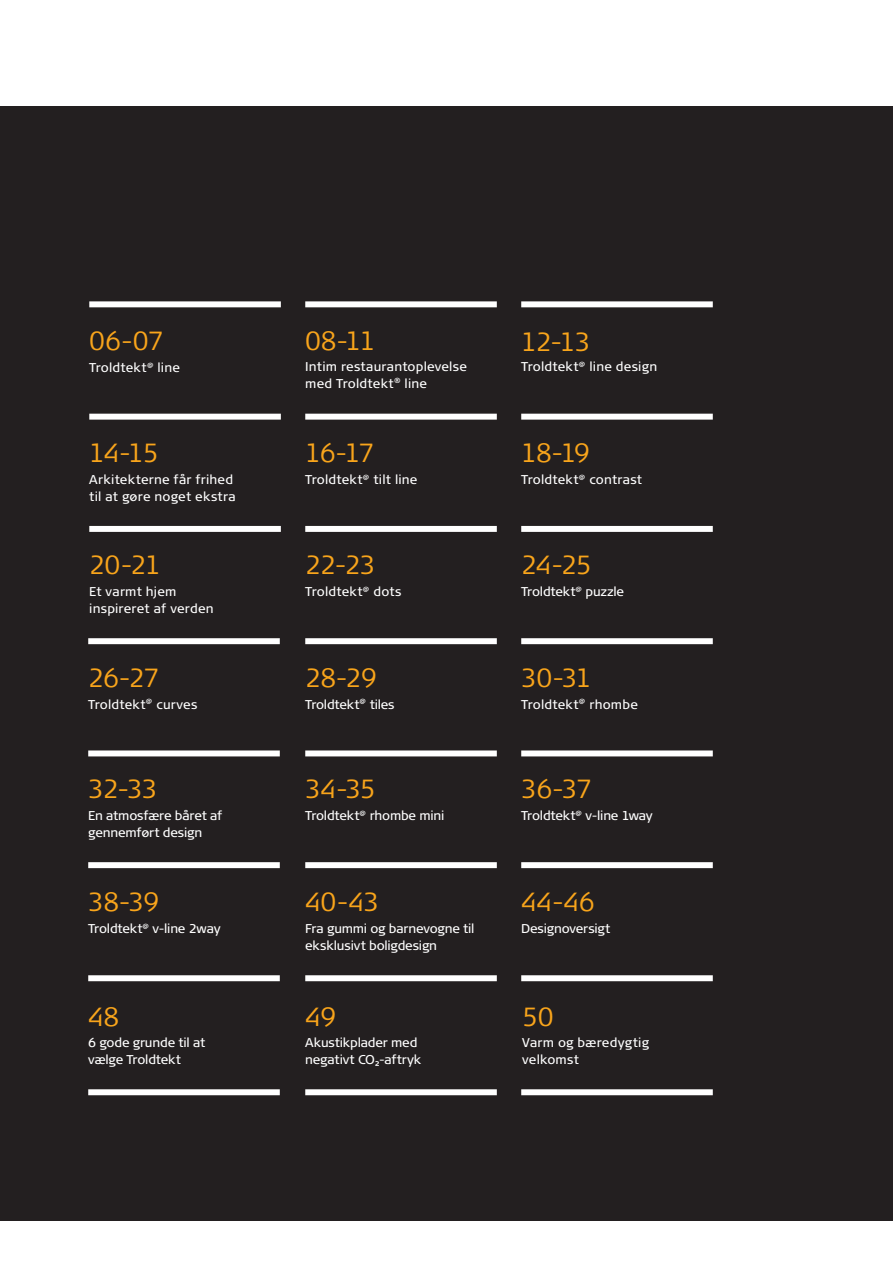
<style>
.page{position:relative;width:893px;height:1263px;background:#fff}
.page>*{position:absolute;margin:0;border:0;box-sizing:border-box;transform-origin:0 0}
.Introtekst_hvid{font:300 26.25px "Signa Pro";color:#f9a51b}
.Indholdsforteg{font:12.75px/16.5px "Signa Pro";letter-spacing:.005em;color:#fff}
.Indholdsforteg-2{font:12.75px/16.5px "Signa Pro";letter-spacing:-.015em;color:#fff}
</style>
<div class="page">
<div style="left:0;top:106px;width:893px;height:1114px;background:#231f20"></div>
<div style="left:89px;top:301px;width:192px;height:6px;background:#fff"></div>
<div style="left:305px;top:301px;width:192px;height:6px;background:#fff"></div>
<div style="left:521px;top:301px;width:192px;height:6px;background:#fff"></div>
<div style="left:89px;top:414px;width:192px;height:6px;background:#fff"></div>
<div style="left:305px;top:414px;width:192px;height:6px;background:#fff"></div>
<div style="left:521px;top:414px;width:192px;height:6px;background:#fff"></div>
<div style="left:89px;top:526px;width:192px;height:6px;background:#fff"></div>
<div style="left:305px;top:526px;width:192px;height:6px;background:#fff"></div>
<div style="left:305px;top:638px;width:192px;height:6px;background:#fff"></div>
<div style="left:305px;top:750px;width:192px;height:6px;background:#fff"></div>
<div style="left:305px;top:862px;width:192px;height:6px;background:#fff"></div>
<div style="left:305px;top:975px;width:192px;height:6px;background:#fff"></div>
<div style="left:521px;top:975px;width:192px;height:6px;background:#fff"></div>
<div style="left:521px;top:1089px;width:192px;height:6px;background:#fff"></div>
<div style="left:305px;top:1089px;width:192px;height:6px;background:#fff"></div>
<div style="left:521px;top:526px;width:192px;height:6px;background:#fff"></div>
<div style="left:521px;top:638px;width:192px;height:6px;background:#fff"></div>
<div style="left:521px;top:750px;width:192px;height:6px;background:#fff"></div>
<div style="left:521px;top:862px;width:192px;height:6px;background:#fff"></div>
<div style="left:88px;top:638px;width:192px;height:6px;background:#fff"></div>
<div style="left:88px;top:750px;width:192px;height:6px;background:#fff"></div>
<div style="left:88px;top:862px;width:192px;height:6px;background:#fff"></div>
<div style="left:88px;top:975px;width:192px;height:6px;background:#fff"></div>
<div style="left:88px;top:1089px;width:192px;height:6px;background:#fff"></div>
<p class="Introtekst_hvid" style="left:89px;top:323px;width:76px">06-07</p>
<p class="Indholdsforteg" style="left:89px;top:358px;width:92px">Troldtekt<sup>@</sup> line</p>
<p class="Introtekst_hvid" style="left:305px;top:323px;width:72px">08-11</p>
<p class="Indholdsforteg" style="left:305px;top:358px;width:163px">Intim restaurantoplevelse med Troldtekt<sup>®</sup> line</p>
<p class="Introtekst_hvid" style="left:521px;top:323px;width:71px">12-13</p>
<p class="Indholdsforteg" style="left:521px;top:358px;width:137px">Troldtekt<sup>@</sup> line design</p>
<p class="Introtekst_hvid" style="left:89px;top:435px;width:71px">14-15</p>
<p class="Indholdsforteg" style="left:89px;top:471px;width:148px">Arkitekterne får frihed til at gøre noget ekstra</p>
<p class="Introtekst_hvid" style="left:305px;top:435px;width:71px">16-17</p>
<p class="Indholdsforteg" style="left:305px;top:471px;width:114px">Troldtekt<sup>@</sup> tilt line</p>
<p class="Introtekst_hvid" style="left:521px;top:435px;width:70px">18-19</p>
<p class="Indholdsforteg" style="left:521px;top:471px;width:122px">Troldtekt<sup>@</sup> contrast</p>
<p class="Introtekst_hvid" style="left:89px;top:547px;width:73px">20-21</p>
<p class="Indholdsforteg" style="left:89px;top:583px;width:126px">Et varmt hjem inspireret af verden</p>
<p class="Introtekst_hvid" style="left:305px;top:547px;width:72px">22-23</p>
<p class="Indholdsforteg" style="left:305px;top:583px;width:98px">Troldtekt<sup>@</sup> dots</p>
<p class="Introtekst_hvid" style="left:521px;top:547px;width:72px">24-25</p>
<p class="Indholdsforteg-2" style="left:521px;top:583px;width:104px">Troldtekt<sup>@</sup> puzzle</p>
<p class="Introtekst_hvid" style="left:88px;top:659px;width:73px">26-27</p>
<p class="Introtekst_hvid" style="left:305px;top:659px;width:73px">28-29</p>
<p class="Introtekst_hvid" style="left:521px;top:659px;width:72px">30-31</p>
<p class="Indholdsforteg" style="left:88px;top:695px;width:111px">Troldtekt<sup>@</sup> curves</p>
<p class="Indholdsforteg-2" style="left:305px;top:695px;width:91px">Troldtekt<sup>@</sup> tiles</p>
<p class="Indholdsforteg" style="left:521px;top:695px;width:118px">Troldtekt<sup>@</sup> rhombe</p>
<p class="Introtekst_hvid" style="left:88px;top:771px;width:71px">32-33</p>
<p class="Introtekst_hvid" style="left:305px;top:771px;width:72px">34-35</p>
<p class="Introtekst_hvid" style="left:521px;top:771px;width:72px">36-37</p>
<p class="Indholdsforteg-2" style="left:88px;top:807px;width:136px">En atmosfære båret af gennemført design</p>
<p class="Indholdsforteg-2" style="left:305px;top:807px;width:141px">Troldtekt<sup>@</sup> rhombe mini</p>
<p class="Indholdsforteg-2" style="left:521px;top:807px;width:133px">Troldtekt<sup>@</sup> v-line 1way</p>
<p class="Introtekst_hvid" style="left:88px;top:884px;width:73px">38-39</p>
<p class="Introtekst_hvid" style="left:521px;top:884px;width:75px">44-46</p>
<p class="Introtekst_hvid" style="left:305px;top:884px;width:76px">40-43</p>
<p class="Indholdsforteg-2" style="left:88px;top:920px;width:134px">Troldtekt<sup>@</sup> v-line 2way</p>
<p class="Indholdsforteg-2" style="left:521px;top:919px;width:91px">Designoversigt</p>
<p class="Indholdsforteg-2" style="left:305px;top:920px;width:171px">Fra gummi og barnevogne til eksklusivt boligdesign</p>
<p class="Introtekst_hvid" style="left:88px;top:998px;width:33px">48</p>
<p class="Introtekst_hvid" style="left:305px;top:998px;width:33px">49</p>
<p class="Introtekst_hvid" style="left:522px;top:998px;width:33px">50</p>
<p class="Indholdsforteg-2" style="left:88px;top:1034px;width:119px">6 gode grunde til at vælge Troldtekt</p>
<p class="Indholdsforteg-2" style="left:305px;top:1034px;width:118px">Akustikplader med negativt CO₂-aftryk</p>
<p class="Indholdsforteg" style="left:522px;top:1034px;width:128px">Varm og bæredygtig velkomst</p>
</div>
